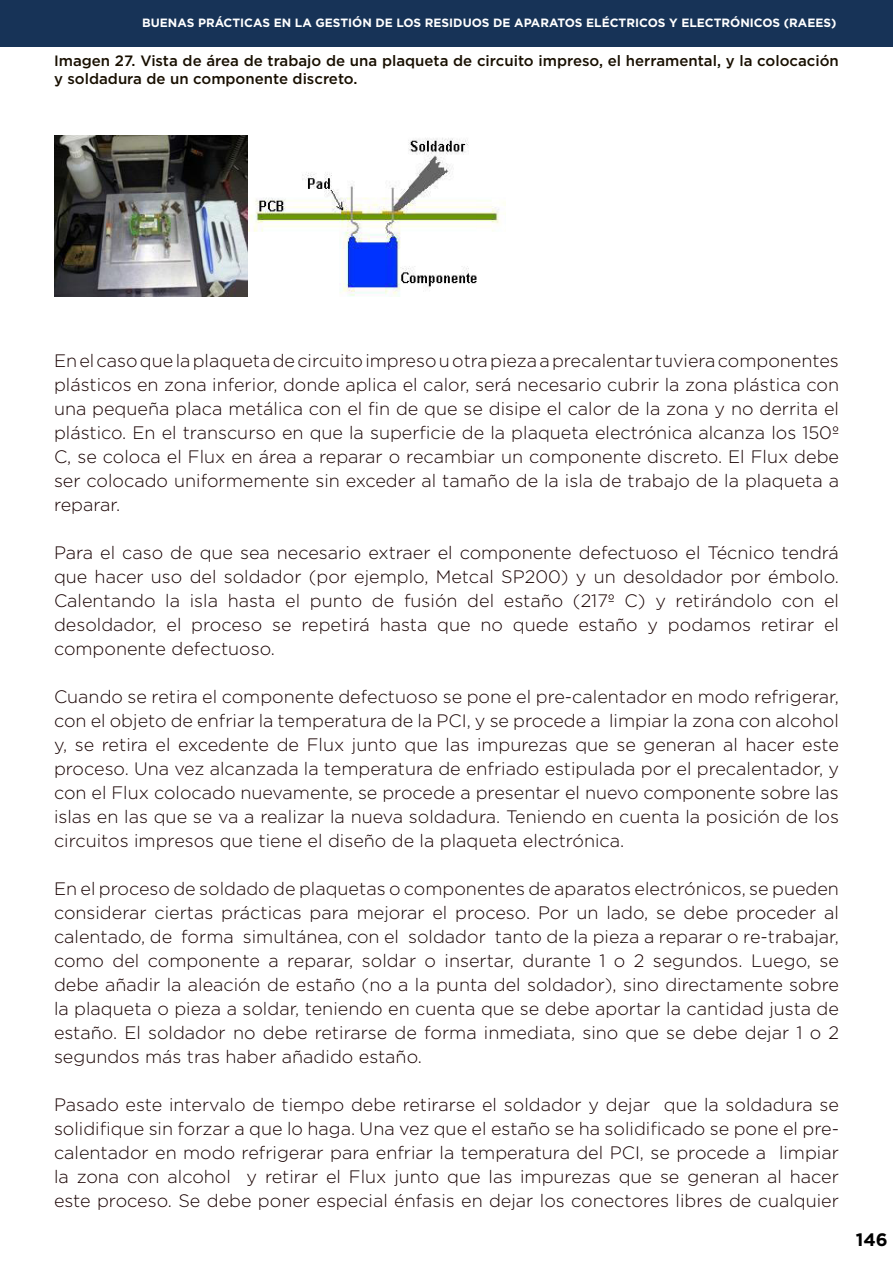
<style>
.page{position:relative;width:893px;height:1263px;background:#fff}
.page>*{position:absolute;margin:0;border:0;box-sizing:border-box;transform-origin:0 0}
.t1{font:300 18px/24px "Gotham";color:#180000;text-align:justify}
.t2{font:700 18px "Gotham";color:#000}
.t3{font:500 15px/18px "Gotham";color:#180f00}
.t4{font:700 12px "Gotham";color:#fff}
</style>
<div class="page">
<div style="left:0;top:0;width:893px;height:46px;background:#173357"></div>
<img style="left:54px;top:135px;width:195px;height:161px">
<img style="left:249px;top:138px;width:256px;height:158px">
<p class="t4" style="left:142px;top:15px;width:696px">BUENAS PRÁCTICAS EN LA GESTIÓN DE LOS RESIDUOS DE APARATOS ELÉCTRICOS Y ELECTRÓNICOS (RAEES)</p>
<p class="t3" style="left:54px;top:52px;width:786px">Imagen 27. Vista de área de trabajo de una plaqueta de circuito impreso, el herramental, y la colocación y soldadura de un componente discreto.</p>
<p class="t1" style="left:54px;top:348px;width:787px">En el caso que la plaqueta de circuito impreso u otra pieza a precalentar tuviera componentes plásticos en zona inferior, donde aplica el calor, será necesario cubrir la zona plástica con una pequeña placa metálica con el fin de que se disipe el calor de la zona y no derrita el plástico. En el transcurso en que la superficie de la plaqueta electrónica alcanza los 150º C, se coloca el Flux en área a reparar o recambiar un componente discreto. El Flux debe ser colocado uniformemente sin exceder al tamaño de la isla de trabajo de la plaqueta a reparar.</p>
<p class="t1" style="left:54px;top:540px;width:787px">Para el caso de que sea necesario extraer el componente defectuoso el Técnico tendrá que hacer uso del soldador (por ejemplo, Metcal SP200) y un desoldador por émbolo.<br>Calentando la isla hasta el punto de fusión del estaño (217º C) y retirándolo con el desoldador, el proceso se repetirá hasta que no quede estaño y podamos retirar el componente defectuoso.</p>
<p class="t1" style="left:54px;top:684px;width:786px">Cuando se retira el componente defectuoso se pone el pre-calentador en modo refrigerar, con el objeto de enfriar la temperatura de la PCI, y se procede a limpiar la zona con alcohol y, se retira el excedente de Flux junto que las impurezas que se generan al hacer este proceso. Una vez alcanzada la temperatura de enfriado estipulada por el precalentador, y con el Flux colocado nuevamente, se procede a presentar el nuevo componente sobre las islas en las que se va a realizar la nueva soldadura. Teniendo en cuenta la posición de los circuitos impresos que tiene el diseño de la plaqueta electrónica.</p>
<p class="t1" style="left:54px;top:876px;width:786px">En el proceso de soldado de plaquetas o componentes de aparatos electrónicos, se pueden considerar ciertas prácticas para mejorar el proceso. Por un lado, se debe proceder al calentado, de forma simultánea, con el soldador tanto de la pieza a reparar o re-trabajar, como del componente a reparar, soldar o insertar, durante 1 o 2 segundos. Luego, se debe añadir la aleación de estaño (no a la punta del soldador), sino directamente sobre la plaqueta o pieza a soldar, teniendo en cuenta que se debe aportar la cantidad justa de estaño. El soldador no debe retirarse de forma inmediata, sino que se debe dejar 1 o 2 segundos más tras haber añadido estaño.</p>
<p class="t1" style="left:54px;top:1092px;width:786px">Pasado este intervalo de tiempo debe retirarse el soldador y dejar que la soldadura se solidifique sin forzar a que lo haga. Una vez que el estaño se ha solidificado se pone el pre&shy;calentador en modo refrigerar para enfriar la temperatura del PCI, se procede a limpiar la zona con alcohol y retirar el Flux junto que las impurezas que se generan al hacer este proceso. Se debe poner especial énfasis en dejar los conectores libres de cualquier</p>
<p class="t2" style="left:856px;top:1227px;width:33px">146</p>
</div>
